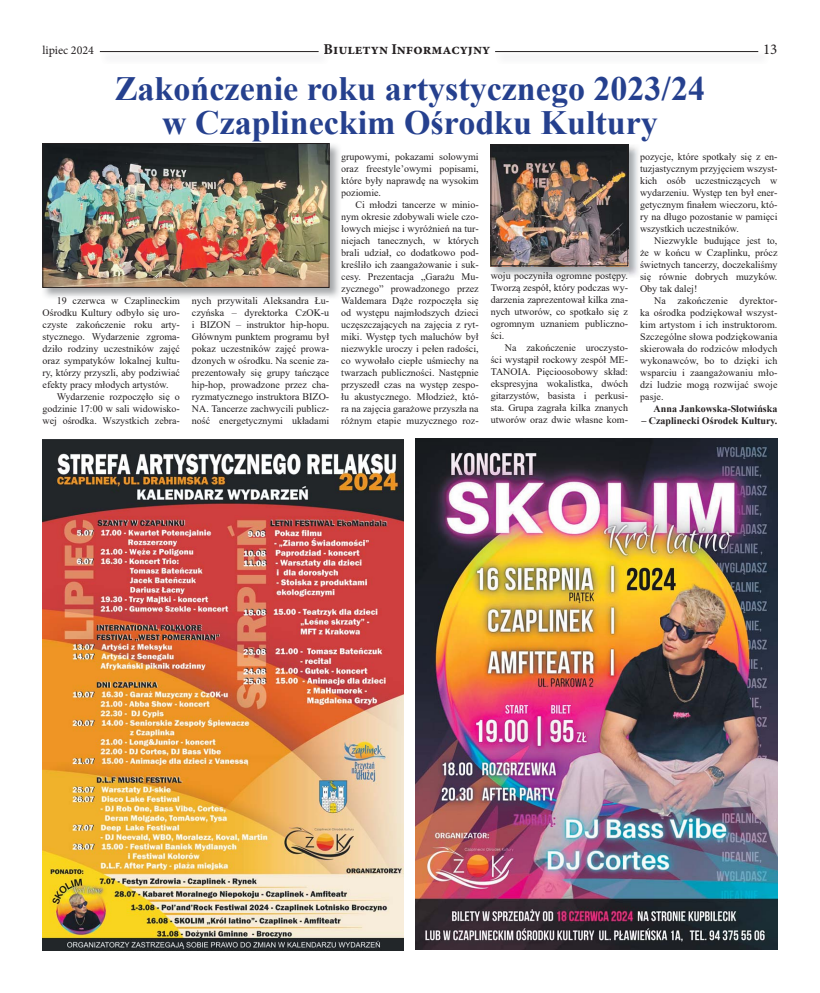
<style>
.page{position:relative;width:820px;height:993px;background:#fff}
.page>*{position:absolute;margin:0;border:0;box-sizing:border-box;transform-origin:0 0}
.t1{font:700 34px/34px "Times New Roman";color:#25408e;text-align:center}
.t2{font:700 15px "Minion Pro";color:#231f20}
.t3{font:15px "Minion Pro";color:#231f20}
.t4{font:12px "Minion Pro";color:#231f20}
.t5{font:10px/12px "Times New Roman";color:#231f20;text-align:justify}
.t6{font:700 10px "Times New Roman";color:#231f20}
</style>
<div class="page">
<hr style="left:495px;top:51px;width:263px;height:1px;background:#231f20">
<hr style="left:100px;top:51px;width:218px;height:1px;background:#231f20">
<img style="left:43px;top:439px;width:361px;height:511px">
<img style="left:415px;top:438px;width:362px;height:511px">
<img style="left:490px;top:144px;width:148px;height:133px">
<img style="left:490px;top:272px;width:137px;height:5px">
<img style="left:492px;top:147px;width:133px;height:117px">
<div style="left:490px;top:145px;width:137px;height:121px;border:1px solid #231f20"></div>
<img style="left:42px;top:143px;width:298px;height:155px">
<img style="left:58px;top:297px;width:122px;height:1px">
<img style="left:192px;top:297px;width:137px;height:1px">
<img style="left:45px;top:145px;width:282px;height:140px">
<div style="left:43px;top:143px;width:286px;height:144px;border:1px solid #231f20"></div>
<p class="t4" style="left:43px;top:45px;width:53px">lipiec 2024</p>
<h2 class="t2" style="left:323px;top:43px;width:168px">Biuletyn Informacyjny</h2>
<h2 class="t3" style="left:762px;top:43px;width:16px">13</h2>
<h1 class="t1" style="left:115px;top:71px;width:591px">Zakończenie roku artystycznego 2023/24 w Czaplineckim Ośrodku Kultury</h1>
<p class="t5" style="left:192px;top:294px;width:139px;text-indent:-135px">19 czerwca w Czaplineckim nych przywitali Aleksandra Łu&shy;czyńska – dyrektorka CzOK-u i BIZON – instruktor hip-hopu.<br>Głównym punktem programu był pokaz uczestników zajęć prowa&shy;dzonych w ośrodku. Na scenie za&shy;prezentowały się grupy tańczące hip-hop, prowadzone przez cha&shy;ryzmatycznego instruktora BIZO-NA. Tancerze zachwycili publicz&shy;ność energetycznymi układami</p>
<p class="t5" style="left:43px;top:306px;width:139px">Ośrodku Kultury odbyło się uro&shy;czyste zakończenie roku arty&shy;stycznego. Wydarzenie zgroma&shy;dziło rodziny uczestników zajęć oraz sympatyków lokalnej kultu&shy;ry, którzy przyszli, aby podziwiać efekty pracy młodych artystów.</p>
<p class="t5" style="left:43px;top:390px;width:139px;text-indent:14px">Wydarzenie rozpoczęło się o godzinie 17:00 w sali widowisko&shy;wej ośrodka. Wszystkich zebra-</p>
<p class="t5" style="left:341px;top:150px;width:139px">grupowymi, pokazami solowymi oraz freestyle’owymi popisami, które były naprawdę na wysokim poziomie.</p>
<p class="t5" style="left:341px;top:198px;width:139px;text-indent:14px">Ci młodzi tancerze w minio&shy;nym okresie zdobywali wiele czo&shy;łowych miejsc i wyróżnień na tur&shy;niejach tanecznych, w których brali udział, co dodatkowo pod&shy;kreśliło ich zaangażowanie i suk&shy;cesy. Prezentacja „Garażu Mu&shy;zycznego” prowadzonego przez Waldemara Dąże rozpoczęła się od występu najmłodszych dzieci uczęszczających na zajęcia z ryt&shy;miki. Występ tych maluchów był niezwykle uroczy i pełen radości, co wywołało ciepłe uśmiechy na twarzach publiczności. Następnie przyszedł czas na występ zespo&shy;łu akustycznego. Młodzież, któ&shy;ra na zajęcia garażowe przyszła na różnym etapie muzycznego roz-</p>
<p class="t5" style="left:490px;top:270px;width:139px">woju poczyniła ogromne postępy.<br>Tworzą zespół, który podczas wy&shy;darzenia zaprezentował kilka zna&shy;nych utworów, co spotkało się z ogromnym uznaniem publiczno&shy;ści.</p>
<p class="t5" style="left:490px;top:342px;width:139px;text-indent:14px">Na zakończenie uroczysto&shy;ści wystąpił rockowy zespół ME-TANOIA. Pięcioosobowy skład: ekspresyjna wokalistka, dwóch gitarzystów, basista i perkusi&shy;sta. Grupa zagrała kilka znanych utworów oraz dwie własne kom-</p>
<p class="t5" style="left:639px;top:150px;width:139px">pozycje, które spotkały się z en&shy;tuzjastycznym przyjęciem wszyst&shy;kich osób uczestniczących w wydarzeniu. Występ ten był ener&shy;getycznym finałem wieczoru, któ&shy;ry na długo pozostanie w pamięci wszystkich uczestników.</p>
<p class="t5" style="left:639px;top:234px;width:139px;text-indent:14px">Niezwykle budujące jest to, że w końcu w Czaplinku, prócz świetnych tancerzy, doczekaliśmy się równie dobrych muzyków.<br>Oby tak dalej!</p>
<p class="t5" style="left:639px;top:294px;width:139px;text-indent:14px">Na zakończenie dyrektor&shy;ka ośrodka podziękował wszyst&shy;kim artystom i ich instruktorom.<br>Szczególne słowa podziękowania skierowała do rodziców młodych wykonawców, bo to dzięki ich wsparciu i zaangażowaniu mło&shy;dzi ludzie mogą rozwijać swoje pasje.</p>
<p class="t6" style="left:653px;top:403px;width:125px">Anna Jankowska-Słotwińska</p>
<p class="t6" style="left:641px;top:415px;width:137px">– Czaplinecki Ośrodek Kultury.</p>
</div>
